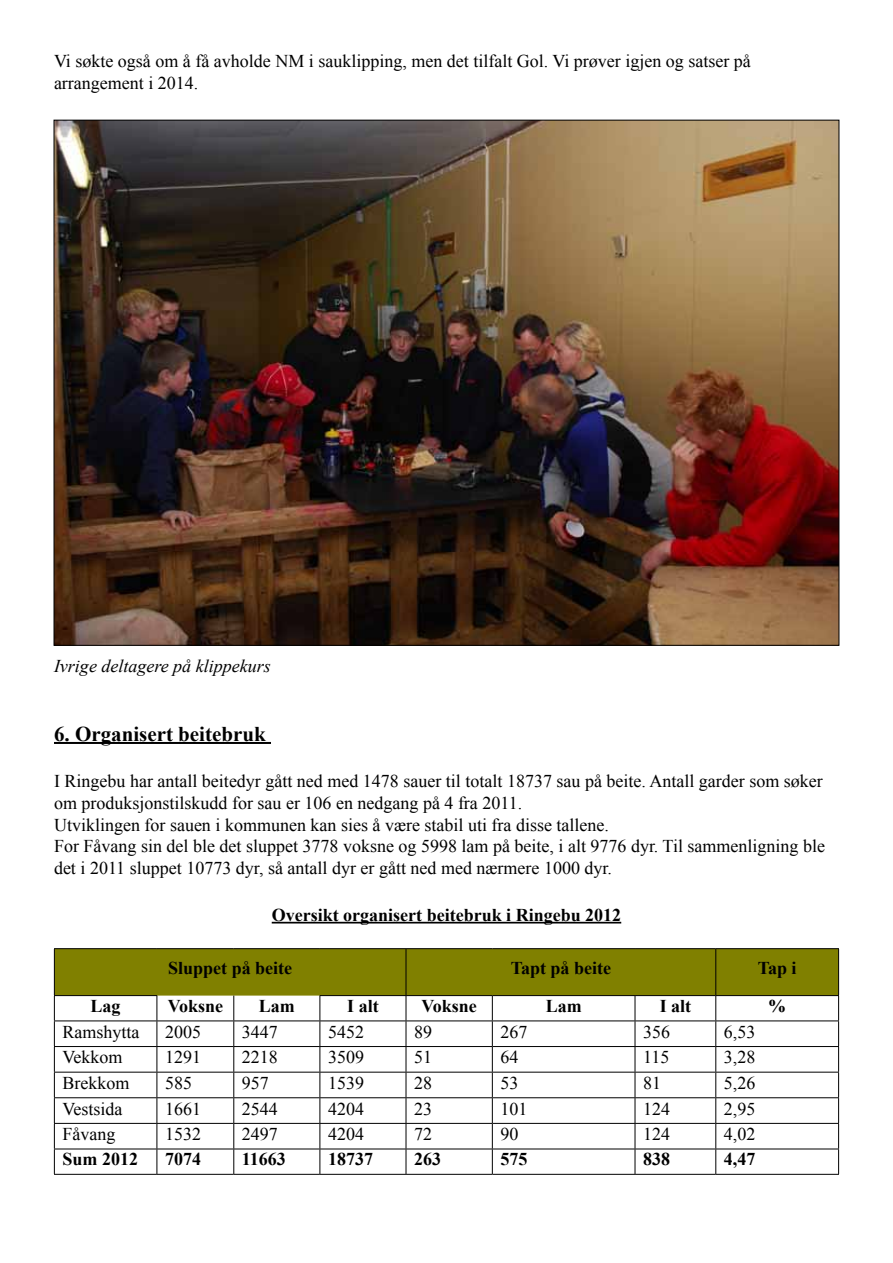
<style>
.page{position:relative;width:893px;height:1263px;background:#fff}
.page>*{position:absolute;margin:0;border:0;box-sizing:border-box;transform-origin:0 0}
.t1{font:700 21px "Times New Roman";color:#000}
.t2{font:18px/21.6px "Times New Roman";color:#000}
.t3{font:700 18px "Times New Roman";color:#000}
.t4{font:italic 18px "Times New Roman";color:#000}
</style>
<div class="page">
<hr style="left:54px;top:742px;width:217px;height:2px;background:#000">
<hr style="left:272px;top:922px;width:349px;height:1px;background:#000">
<hr style="left:54px;top:948px;width:103px;height:1px;background:#000">
<hr style="left:157px;top:948px;width:77px;height:1px;background:#000">
<hr style="left:234px;top:948px;width:86px;height:1px;background:#000">
<hr style="left:320px;top:948px;width:86px;height:1px;background:#000">
<hr style="left:406px;top:948px;width:86px;height:1px;background:#000">
<hr style="left:492px;top:948px;width:143px;height:1px;background:#000">
<hr style="left:635px;top:948px;width:81px;height:1px;background:#000">
<hr style="left:716px;top:948px;width:123px;height:1px;background:#000">
<svg style="left:54px;top:949px;width:785px;height:225px"></svg>
<hr style="left:54px;top:1174px;width:103px;height:1px;background:#000">
<hr style="left:157px;top:1174px;width:77px;height:1px;background:#000">
<hr style="left:234px;top:1174px;width:86px;height:1px;background:#000">
<hr style="left:320px;top:1174px;width:86px;height:1px;background:#000">
<hr style="left:406px;top:1174px;width:86px;height:1px;background:#000">
<hr style="left:492px;top:1174px;width:143px;height:1px;background:#000">
<hr style="left:635px;top:1174px;width:81px;height:1px;background:#000">
<hr style="left:716px;top:1174px;width:123px;height:1px;background:#000">
<img style="left:56px;top:122px;width:781px;height:522px">
<p class="t2" style="left:54px;top:50px;width:698px">Vi søkte også om å få avholde NM i sauklipping, men det tilfalt Gol. Vi prøver igjen og satser på arrangement i 2014.</p>
<p class="t4" style="left:54px;top:654px;width:218px">Ivrige deltagere på klippekurs</p>
<p class="t1" style="left:54px;top:719px;width:213px">6. Organisert beitebruk</p>
<p class="t2" style="left:54px;top:770px;width:772px">I Ringebu har antall beitedyr gått ned med 1478 sauer til totalt 18737 sau på beite. Antall garder som søker om produksjonstilskudd for sau er 106 en nedgang på 4 fra 2011.<br>Utviklingen for sauen i kommunen kan sies å være stabil uti fra disse tallene.<br>For Fåvang sin del ble det sluppet 3778 voksne og 5998 lam på beite, i alt 9776 dyr. Til sammenligning ble det i 2011 sluppet 10773 dyr, så antall dyr er gått ned med nærmere 1000 dyr.</p>
<p class="t3" style="left:272px;top:902px;width:351px">Oversikt organisert beitebruk i Ringebu 2012</p>
<p class="t3" style="left:168px;top:955px;width:126px">Sluppet på beite</p>
<p class="t3" style="left:511px;top:955px;width:102px">Tapt på beite</p>
<p class="t3" style="left:758px;top:955px;width:40px">Tap i</p>
<p class="t3" style="left:91px;top:993px;width:32px">Lag</p>
<p class="t3" style="left:168px;top:993px;width:57px">Voksne</p>
<p class="t3" style="left:259px;top:993px;width:37px">Lam</p>
<p class="t3" style="left:347px;top:993px;width:33px">I alt</p>
<p class="t3" style="left:421px;top:993px;width:57px">Voksne</p>
<p class="t3" style="left:546px;top:993px;width:37px">Lam</p>
<p class="t3" style="left:660px;top:993px;width:33px">I alt</p>
<p class="t3" style="left:768px;top:993px;width:19px">%</p>
<p class="t2" style="left:62px;top:1020px;width:79px">Ramshytta</p>
<p class="t2" style="left:165px;top:1020px;width:37px">2005</p>
<p class="t2" style="left:242px;top:1020px;width:37px">3447</p>
<p class="t2" style="left:328px;top:1020px;width:37px">5452</p>
<p class="t2" style="left:414px;top:1020px;width:19px">89</p>
<p class="t2" style="left:500px;top:1020px;width:28px">267</p>
<p class="t2" style="left:643px;top:1020px;width:28px">356</p>
<p class="t2" style="left:724px;top:1020px;width:33px">6,53</p>
<p class="t2" style="left:62px;top:1046px;width:61px">Vekkom</p>
<p class="t2" style="left:165px;top:1046px;width:37px">1291</p>
<p class="t2" style="left:242px;top:1046px;width:37px">2218</p>
<p class="t2" style="left:328px;top:1046px;width:37px">3509</p>
<p class="t2" style="left:414px;top:1046px;width:19px">51</p>
<p class="t2" style="left:500px;top:1046px;width:19px">64</p>
<p class="t2" style="left:643px;top:1046px;width:28px">115</p>
<p class="t2" style="left:724px;top:1046px;width:33px">3,28</p>
<p class="t2" style="left:62px;top:1072px;width:68px">Brekkom</p>
<p class="t2" style="left:165px;top:1072px;width:28px">585</p>
<p class="t2" style="left:242px;top:1072px;width:28px">957</p>
<p class="t2" style="left:328px;top:1072px;width:37px">1539</p>
<p class="t2" style="left:414px;top:1072px;width:19px">28</p>
<p class="t2" style="left:500px;top:1072px;width:19px">53</p>
<p class="t2" style="left:643px;top:1072px;width:19px">81</p>
<p class="t2" style="left:724px;top:1072px;width:33px">5,26</p>
<p class="t2" style="left:62px;top:1097px;width:61px">Vestsida</p>
<p class="t2" style="left:165px;top:1097px;width:37px">1661</p>
<p class="t2" style="left:242px;top:1097px;width:37px">2544</p>
<p class="t2" style="left:328px;top:1097px;width:37px">4204</p>
<p class="t2" style="left:414px;top:1097px;width:19px">23</p>
<p class="t2" style="left:500px;top:1097px;width:28px">101</p>
<p class="t2" style="left:643px;top:1097px;width:28px">124</p>
<p class="t2" style="left:724px;top:1097px;width:33px">2,95</p>
<p class="t2" style="left:62px;top:1123px;width:54px">Fåvang</p>
<p class="t2" style="left:165px;top:1123px;width:37px">1532</p>
<p class="t2" style="left:242px;top:1123px;width:37px">2497</p>
<p class="t2" style="left:328px;top:1123px;width:37px">4204</p>
<p class="t2" style="left:414px;top:1123px;width:19px">72</p>
<p class="t2" style="left:500px;top:1123px;width:19px">90</p>
<p class="t2" style="left:643px;top:1123px;width:28px">124</p>
<p class="t2" style="left:724px;top:1123px;width:33px">4,02</p>
<p class="t3" style="left:62px;top:1147px;width:77px">Sum 2012</p>
<p class="t3" style="left:165px;top:1147px;width:37px">7074</p>
<p class="t3" style="left:242px;top:1147px;width:46px">11663</p>
<p class="t3" style="left:328px;top:1147px;width:46px">18737</p>
<p class="t3" style="left:414px;top:1147px;width:28px">263</p>
<p class="t3" style="left:500px;top:1147px;width:28px">575</p>
<p class="t3" style="left:643px;top:1147px;width:28px">838</p>
<p class="t3" style="left:724px;top:1147px;width:33px">4,47</p>
</div>
